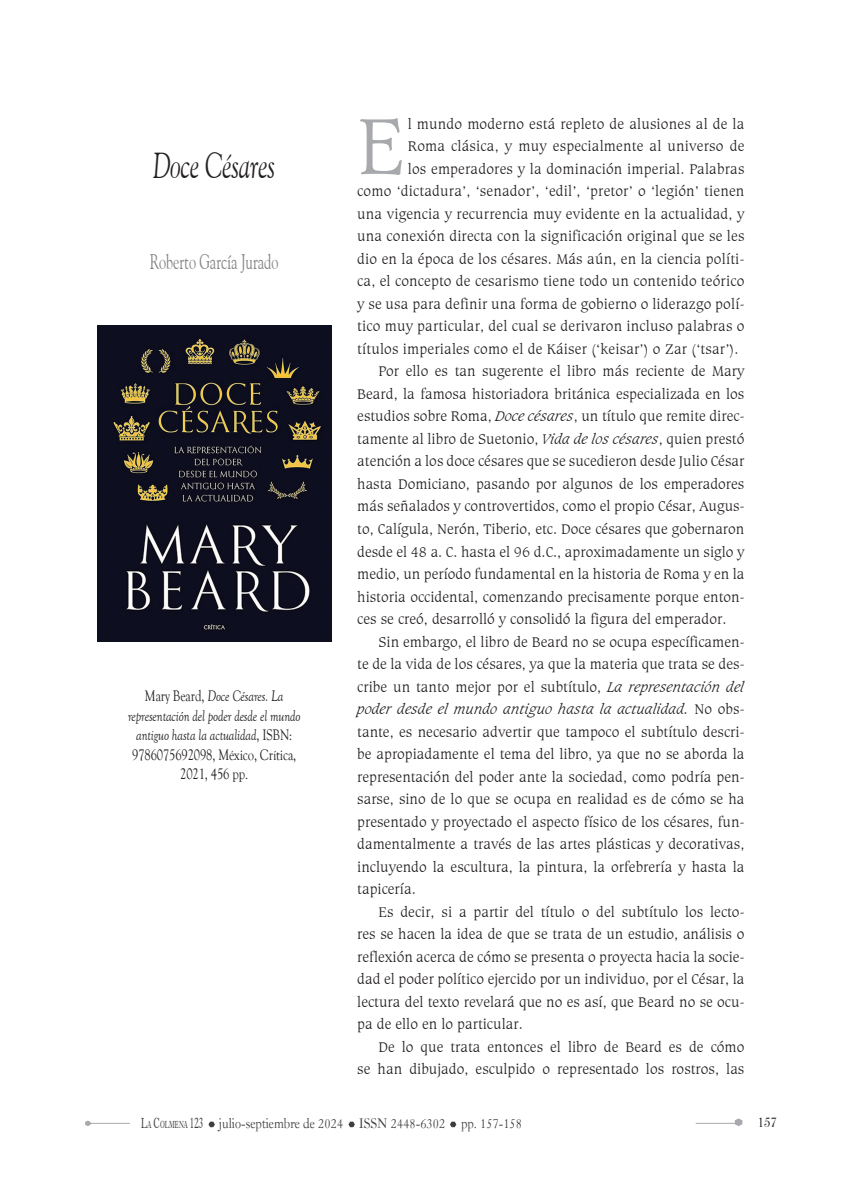
<style>
.page{position:relative;width:851px;height:1191px;background:#fff}
.page>*{position:absolute;margin:0;border:0;box-sizing:border-box;transform-origin:0 0}
.Inicial_con_Capitular{font:300 84px "Caxton BT";color:#a8a9ad}
.Titulo_Libros{font:italic 36px "Goudy Old Style BT";letter-spacing:-.01em;color:#231f20;scale:.68 1}
.Autor_Libros{font:21px "Goudy Old Style BT";color:#808285;scale:.68 1}
.TÍTULO_BAJO{font:italic 15.75px/19.5px "Goudy Old Style T";letter-spacing:-.01em;color:#231f20;text-align:center;scale:.8 1}
.Cuerpo_de_texto{font:300 15px/22.5px "Caxton BT";color:#231f20;text-align:justify}
.Inicial_con_Capitular-2{font:300 15px "Caxton BT";letter-spacing:.01em;color:#231f20}
.t1{font:15px "Caslon Old Face BT";color:#3e3e3f;scale:.9 1}
.t2{font:300 13.5px "Windsor BT";color:#231f20;scale:.8 1}
.s1{font-style:normal}
.s2{font-style:italic}
.s3{font-family:"Dutch 766 BT Roman A"}
.s4{font-family:"Dutch 766 BT Roman A";font-size:10.5px}
</style>
<div class="page">
<svg style="left:85px;top:1120px;width:7px;height:6px"></svg>
<hr style="left:87px;top:1123px;width:43px;height:1px;background:#a8a9ad">
<svg style="left:733px;top:1118px;width:10px;height:8px"></svg>
<hr style="left:695px;top:1123px;width:43px;height:1px;background:#a8a9ad">
<svg style="left:208px;top:1121px;width:7px;height:7px"></svg>
<svg style="left:348px;top:1121px;width:7px;height:7px"></svg>
<svg style="left:450px;top:1121px;width:7px;height:7px"></svg>
<img style="left:97px;top:325px;width:234px;height:316px">
<p class="Titulo_Libros" style="left:153px;top:144px;width:181px">Doce Césares</p>
<p class="Autor_Libros" style="left:150px;top:249px;width:191px">Roberto García Jurado</p>
<p class="TÍTULO_BAJO" style="left:128px;top:686px;width:217px"><span class="s1">Mary Beard,</span> Doce Césares. La representación del poder desde el mundo antiguo hasta la actualidad<span class="s1">, ISBN:<br>9786075692098, México, Crítica,<br>2021, 456 pp.</span></p>
<p class="Inicial_con_Capitular" style="left:357px;top:94px;width:50px">E</p>
<p class="Inicial_con_Capitular-2" style="left:408px;top:115px;width:338px">l mundo moderno está repleto de alusiones al de la</p>
<p class="Inicial_con_Capitular-2" style="left:408px;top:137px;width:338px">Roma clásica, y muy especialmente al universo de</p>
<p class="Inicial_con_Capitular-2" style="left:408px;top:160px;width:338px">los emperadores y la dominación imperial. Palabras</p>
<p class="Inicial_con_Capitular-2" style="left:357px;top:182px;width:388px">como ‘dictadura’, ‘senador’, ‘edil’, ‘pretor’ o ‘legión’ tienen</p>
<p class="Inicial_con_Capitular-2" style="left:357px;top:205px;width:389px">una vigencia y recurrencia muy evidente en la actualidad, y</p>
<p class="Inicial_con_Capitular-2" style="left:357px;top:227px;width:388px">una conexión directa con la significación original que se les</p>
<p class="Inicial_con_Capitular-2" style="left:357px;top:250px;width:388px">dio en la época de los césares. Más aún, en la ciencia políti-</p>
<p class="Inicial_con_Capitular-2" style="left:357px;top:272px;width:388px">ca, el concepto de cesarismo tiene todo un contenido teórico</p>
<p class="Inicial_con_Capitular-2" style="left:357px;top:295px;width:388px">y se usa para definir una forma de gobierno o liderazgo polí-</p>
<p class="Inicial_con_Capitular-2" style="left:357px;top:317px;width:388px">tico muy particular, del cual se derivaron incluso palabras o</p>
<p class="Inicial_con_Capitular-2" style="left:357px;top:340px;width:383px">títulos imperiales como el de Káiser (‘keisar’) o Zar (‘tsar’).</p>
<p class="Cuerpo_de_texto" style="left:357px;top:360px;width:388px;text-indent:21px">Por ello es tan sugerente el libro más reciente de Mary Beard, la famosa historiadora británica especializada en los estudios sobre Roma, <span class="s2">Doce césares</span>, un título que remite direc&shy;tamente al libro de Suetonio, <span class="s2">Vida de los césares</span>, quien prestó atención a los doce césares que se sucedieron desde Julio César hasta Domiciano, pasando por algunos de los emperadores más señalados y controvertidos, como el propio César, Augus&shy;to, Calígula, Nerón, Tiberio, etc. Doce césares que gobernaron desde el 48 a. C. hasta el 96 d.C., aproximadamente un siglo y medio, un período fundamental en la historia de Roma y en la historia occidental, comenzando precisamente porque enton&shy;ces se creó, desarrolló y consolidó la figura del emperador.</p>
<p class="Cuerpo_de_texto" style="left:357px;top:630px;width:388px;text-indent:21px">Sin embargo, el libro de Beard no se ocupa específicamen&shy;te de la vida de los césares, ya que la materia que trata se des&shy;cribe un tanto mejor por el subtítulo, <span class="s2">La representación del poder desde el mundo antiguo hasta la actualidad.</span> No obs&shy;tante, es necesario advertir que tampoco el subtítulo descri&shy;be apropiadamente el tema del libro, ya que no se aborda la representación del poder ante la sociedad, como podría pen&shy;sarse, sino de lo que se ocupa en realidad es de cómo se ha presentado y proyectado el aspecto físico de los césares, fun&shy;damentalmente a través de las artes plásticas y decorativas, incluyendo la escultura, la pintura, la orfebrería y hasta la tapicería.</p>
<p class="Cuerpo_de_texto" style="left:357px;top:900px;width:388px;text-indent:21px">Es decir, si a partir del título o del subtítulo los lecto&shy;res se hacen la idea de que se trata de un estudio, análisis o reflexión acerca de cómo se presenta o proyecta hacia la socie&shy;dad el poder político ejercido por un individuo, por el César, la lectura del texto revelará que no es así, que Beard no se ocu&shy;pa de ello en lo particular.</p>
<p class="Cuerpo_de_texto" style="left:357px;top:1035px;width:388px;text-align:right">De lo que trata entonces el libro de Beard es de cómo<br>se han dibujado, esculpido o representado los rostros, las</p>
<p class="t1" style="left:141px;top:1114px;width:424px"><span class="s3">L</span><span class="s4">A</span> <span class="s3">C</span><span class="s4">OLMENA</span> <span class="s3">123</span> julio-septiembre de 2024 ISSN 2448-6302 pp. 157-158</p>
<p class="t2" style="left:757px;top:1114px;width:25px">157</p>
</div>
